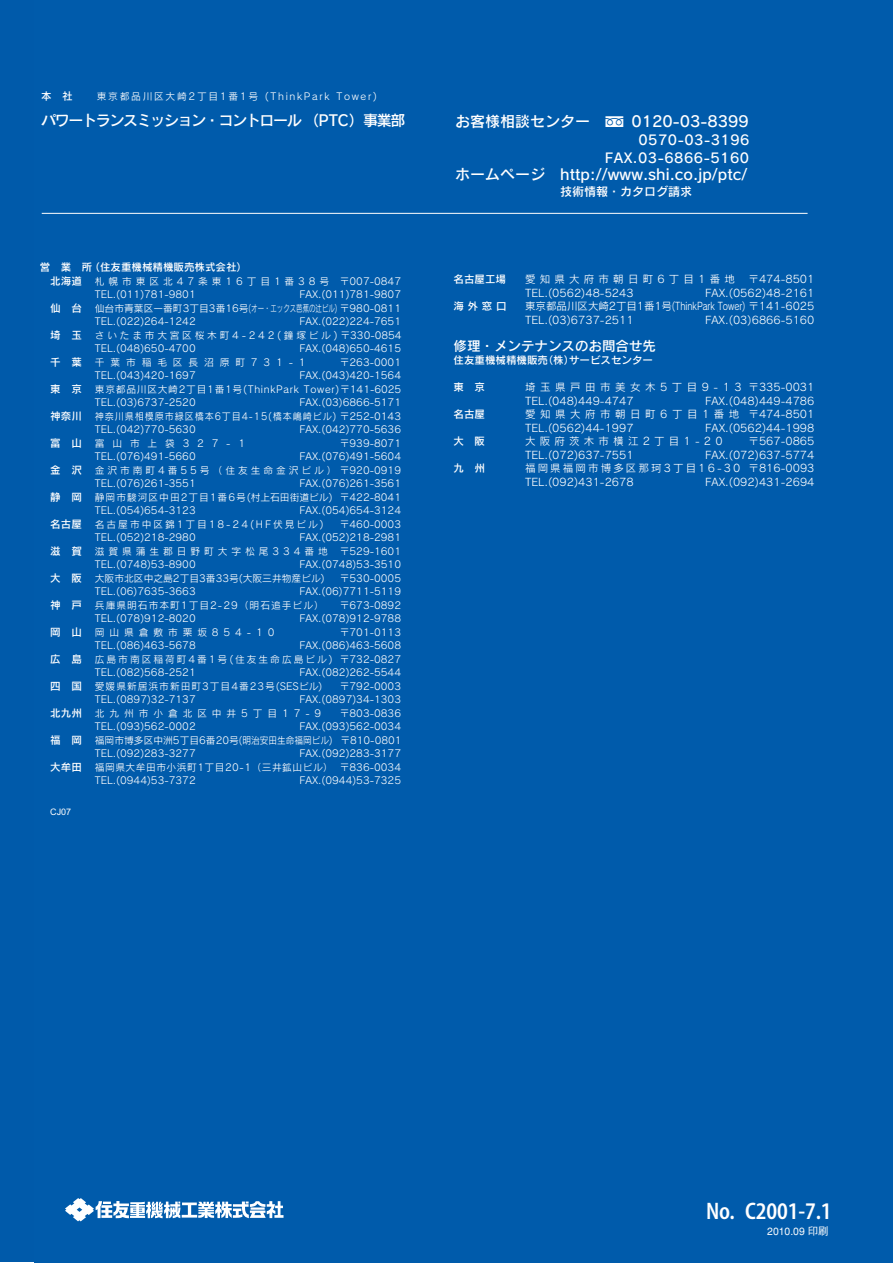
<style>
.page{position:relative;width:893px;height:1263px;background:#fff}
.page>*{position:absolute;margin:0;border:0;box-sizing:border-box;transform-origin:0 0}
.t1{font:24px "Myriad MM.550.400.";letter-spacing:-.005em;color:#fff}
.t2{font:15px "Rodin CID DB 90 msp RKSJ H";color:#fff}
.t3{font:15px "Rodin CID DB 90 msp RKSJ H";letter-spacing:-.09em;color:#fff}
.t4{font:13.5px/18px "Rodin CID DB 90 msp RKSJ H";letter-spacing:.035em;color:#fff;text-align:right}
.t5{font:13.5px "Rodin CID DB 90 msp RKSJ H";color:#fff}
.t6{font:12px "Rodin CID DB 90 msp RKSJ H";color:#fff}
.t7{font:10.5px/13.5px "Rodin CID M 90 msp RKSJ H";color:#fff}
.t8{font:10.5px/14.2px "Rodin CID DB 90 msp RKSJ H";color:#fff}
.t9{font:10.5px/13.5px "Rodin CID M 90 msp RKSJ H";letter-spacing:.2em;color:#fff}
.t10{font:10.5px/13.5px "Rodin CID M 90 msp RKSJ H";letter-spacing:.215em;color:#fff}
.t11{font:10.5px "Rodin CID M 90 msp RKSJ H";letter-spacing:.4em;color:#fff}
.t12{font:10.5px "Gothic BBB Medium 90 msp RKSJ H";letter-spacing:-.005em;color:#fff}
.t13{font:9.75px/13.5px "Rodin CID M 90 msp RKSJ H";color:#fff;text-align:justify}
.t14{font:9.75px/13.5px "Rodin CID M 90 msp RKSJ H";letter-spacing:.5em;color:#fff}
.t15{font:9.75px/13.5px "Rodin CID M 90 msp RKSJ H";letter-spacing:.4em;color:#fff}
.t16{font:9.75px/13.5px "Rodin CID M 90 msp RKSJ H";letter-spacing:.1em;color:#fff}
.t17{font:9.75px/13.5px "Rodin CID M 90 msp RKSJ H";letter-spacing:.2em;color:#fff}
.t18{font:9.75px/13.5px "Rodin CID M 90 msp RKSJ H";letter-spacing:.105em;color:#fff}
.t19{font:9.75px/13.5px "Rodin CID M 90 msp RKSJ H";letter-spacing:.6em;color:#fff}
.t20{font:9.75px "Rodin CID M 90 msp RKSJ H";letter-spacing:.175em;color:#fff}
.t21{font:9.75px "Rodin CID M 90 msp RKSJ H";letter-spacing:.8em;color:#fff}
.t22{font:9px "Arial";color:#fff}
.s1{font-size:15px}
</style>
<div class="page">
<div style="left:0;top:0;width:58px;height:1262px;background:#005aaa"></div>
<div style="left:41px;top:0;width:851px;height:1262px;background:#005bab"></div>
<svg style="left:65px;top:1198px;width:218px;height:23px"></svg>
<hr style="left:42px;top:213px;width:765px;height:1px;background:#fff">
<svg style="left:605px;top:117px;width:26px;height:11px"></svg>
<p class="t8" style="left:41px;top:91px;width:33px">本　社</p>
<p class="t20" style="left:97px;top:93px;width:281px">東京都品川区大崎2丁目1番1号 (ThinkPark Tower)</p>
<h2 class="t3" style="left:41px;top:115px;width:366px">パワートランスミッション・コントロール （PTC）事業部</h2>
<p class="t8" style="left:50px;top:261px;width:198px;text-indent:-10px">営　業　所（住友重機械精機販売株式会社）北海道</p>
<p class="t8" style="left:50px;top:302px;width:33px">仙 台</p>
<p class="t8" style="left:50px;top:329px;width:33px">埼 玉</p>
<p class="t8" style="left:50px;top:356px;width:33px">千 葉</p>
<p class="t8" style="left:50px;top:383px;width:33px">東 京</p>
<p class="t8" style="left:50px;top:410px;width:33px">神奈川</p>
<p class="t8" style="left:50px;top:437px;width:33px">富 山</p>
<p class="t8" style="left:50px;top:464px;width:33px">金 沢</p>
<p class="t8" style="left:50px;top:491px;width:33px">静 岡</p>
<p class="t8" style="left:50px;top:518px;width:33px">名古屋</p>
<p class="t8" style="left:50px;top:545px;width:33px">滋 賀</p>
<p class="t8" style="left:50px;top:572px;width:33px">大 阪</p>
<p class="t8" style="left:50px;top:599px;width:33px">神 戸</p>
<p class="t8" style="left:50px;top:626px;width:33px">岡 山</p>
<p class="t8" style="left:50px;top:653px;width:33px">広 島</p>
<p class="t8" style="left:50px;top:680px;width:33px">四 国</p>
<p class="t8" style="left:50px;top:707px;width:33px">北九州</p>
<p class="t8" style="left:50px;top:734px;width:33px">福 岡</p>
<p class="t8" style="left:50px;top:761px;width:33px">大牟田</p>
<p class="t15" style="left:95px;top:276px;width:308px">札幌市東区北47条東16丁目1番38号 〒007-0847<br>TEL.(011)781-9801</p>
<p class="t13" style="left:95px;top:289px;width:308px;text-indent:205px">FAX.(011)781-9807仙台市青葉区一番町3丁目3番16号(オー・エックス芭蕉の辻ビル) 〒980-0811<br>TEL.(022)264-1242</p>
<p class="t13" style="left:95px;top:316px;width:308px;text-indent:205px">FAX.(022)224-7651さいたま市大宮区桜木町4-242(鐘塚ビル) 〒330-0854<br>TEL.(048)650-4700</p>
<p class="t19" style="left:95px;top:343px;width:308px;text-indent:205px">FAX.(048)650-4615千葉市稲毛区長沼原町731-1</p>
<p class="t13" style="left:340px;top:357px;width:63px">〒263-0001</p>
<p class="t13" style="left:95px;top:370px;width:102px">TEL.(043)420-1697</p>
<p class="t13" style="left:95px;top:370px;width:308px;text-indent:205px">FAX.(043)420-1564東京都品川区大崎2丁目1番1号(ThinkPark Tower) 〒141-6025<br>TEL.(03)6737-2520</p>
<p class="t13" style="left:95px;top:397px;width:308px;text-indent:205px">FAX.(03)6866-5171神奈川県相模原市緑区橋本6丁目4-15(橋本嶋崎ビル) 〒252-0143<br>TEL.(042)770-5630</p>
<p class="t13" style="left:299px;top:424px;width:103px">FAX.(042)770-5636</p>
<p class="t21" style="left:95px;top:440px;width:152px">富山市上袋327-1</p>
<p class="t13" style="left:340px;top:438px;width:63px">〒939-8071</p>
<p class="t13" style="left:95px;top:451px;width:102px">TEL.(076)491-5660</p>
<p class="t13" style="left:95px;top:451px;width:308px;text-indent:205px">FAX.(076)491-5604金沢市南町4番55号（住友生命金沢ビル） 〒920-0919<br>TEL.(076)261-3551</p>
<p class="t13" style="left:95px;top:478px;width:308px;text-indent:205px">FAX.(076)261-3561静岡市駿河区中田2丁目1番6号(村上石田街道ビル) 〒422-8041<br>TEL.(054)654-3123</p>
<p class="t17" style="left:95px;top:505px;width:308px;text-indent:205px">FAX.(054)654-3124名古屋市中区錦1丁目18-24(HF伏見ビル)</p>
<p class="t13" style="left:340px;top:519px;width:63px">〒460-0003</p>
<p class="t13" style="left:95px;top:532px;width:102px">TEL.(052)218-2980</p>
<p class="t13" style="left:95px;top:532px;width:308px;text-indent:205px">FAX.(052)218-2981滋賀県蒲生郡日野町大字松尾334番地 〒529-1601<br>TEL.(0748)53-8900</p>
<p class="t13" style="left:95px;top:559px;width:308px;text-indent:205px">FAX.(0748)53-3510大阪市北区中之島2丁目3番33号(大阪三井物産ビル)</p>
<p class="t13" style="left:340px;top:573px;width:63px">〒530-0005</p>
<p class="t13" style="left:95px;top:586px;width:102px">TEL.(06)7635-3663</p>
<p class="t18" style="left:95px;top:586px;width:308px;text-indent:205px">FAX.(06)7711-5119兵庫県明石市本町1丁目2-29（明石追手ビル）</p>
<p class="t13" style="left:340px;top:600px;width:63px">〒673-0892</p>
<p class="t13" style="left:95px;top:613px;width:102px">TEL.(078)912-8020</p>
<p class="t13" style="left:299px;top:613px;width:103px">FAX.(078)912-9788</p>
<p class="t14" style="left:95px;top:627px;width:181px">岡山県倉敷市栗坂854-10</p>
<p class="t13" style="left:340px;top:627px;width:63px">〒701-0113</p>
<p class="t13" style="left:95px;top:640px;width:102px">TEL.(086)463-5678</p>
<p class="t13" style="left:95px;top:640px;width:308px;text-indent:205px">FAX.(086)463-5608広島市南区稲荷町4番1号(住友生命広島ビル) 〒732-0827<br>TEL.(082)568-2521</p>
<p class="t16" style="left:95px;top:667px;width:308px;text-indent:205px">FAX.(082)262-5544愛媛県新居浜市新田町3丁目4番23号(SESビル)</p>
<p class="t13" style="left:340px;top:681px;width:63px">〒792-0003</p>
<p class="t13" style="left:95px;top:694px;width:102px">TEL.(0897)32-7137</p>
<p class="t14" style="left:95px;top:694px;width:308px;text-indent:205px">FAX.(0897)34-1303北九州市小倉北区中井5丁目17-9</p>
<p class="t13" style="left:340px;top:708px;width:63px">〒803-0836</p>
<p class="t13" style="left:95px;top:721px;width:308px;text-indent:205px">FAX.(093)562-0034福岡市博多区中洲5丁目6番20号(明治安田生命福岡ビル) 〒810-0801<br>TEL.(092)283-3277</p>
<p class="t13" style="left:95px;top:721px;width:102px">TEL.(093)562-0002</p>
<p class="t13" style="left:95px;top:748px;width:308px;text-indent:205px">FAX.(092)283-3177福岡県大牟田市小浜町1丁目20-1（三井鉱山ビル） 〒836-0034<br>TEL.(0944)53-7372</p>
<p class="t13" style="left:299px;top:775px;width:103px">FAX.(0944)53-7325</p>
<p class="t22" style="left:50px;top:806px;width:23px">CJ07</p>
<h2 class="t2" style="left:455px;top:116px;width:151px">お客様相談センター　</h2>
<h2 class="t2" style="left:631px;top:116px;width:119px">0120-03-8399</h2>
<h3 class="t4" style="left:604px;top:133px;width:146px">0570-03-3196<br>FAX.03-6866-5160</h3>
<h2 class="t2" style="left:455px;top:169px;width:294px">ホームページ　http://www.shi.co.jp/ptc/</h2>
<p class="t6" style="left:455px;top:187px;width:239px"><span class="s1">　　　　　　　</span>技術情報・カタログ請求</p>
<p class="t8" style="left:453px;top:274px;width:54px">名古屋工場</p>
<p class="t11" style="left:525px;top:275px;width:211px">愛知県大府市朝日町6丁目1番地</p>
<p class="t7" style="left:748px;top:274px;width:67px">〒474-8501</p>
<p class="t7" style="left:525px;top:287px;width:110px">TEL.(0562)48-5243</p>
<p class="t7" style="left:705px;top:287px;width:111px">FAX.(0562)48-2161</p>
<p class="t8" style="left:453px;top:301px;width:55px">海外窓口</p>
<p class="t7" style="left:525px;top:301px;width:291px">東京都品川区大崎2丁目1番1号(ThinkPark Tower) 〒141-6025<br>TEL.(03)6737-2511</p>
<p class="t7" style="left:705px;top:314px;width:111px">FAX.(03)6866-5160</p>
<h3 class="t5" style="left:453px;top:341px;width:204px">修理・メンテナンスのお問合せ先</h3>
<p class="t8" style="left:453px;top:355px;width:201px">住友重機械精機販売（株）サービスセンター</p>
<p class="t8" style="left:453px;top:382px;width:33px">東　京</p>
<p class="t7" style="left:525px;top:382px;width:291px">埼玉県戸田市美女木5丁目9-13 〒335-0031<br>TEL.(048)449-4747</p>
<p class="t7" style="left:705px;top:395px;width:111px">FAX.(048)449-4786</p>
<p class="t8" style="left:453px;top:409px;width:33px">名古屋</p>
<p class="t10" style="left:525px;top:409px;width:291px">愛知県大府市朝日町6丁目1番地 〒474-8501<br>TEL.(0562)44-1997</p>
<p class="t7" style="left:705px;top:422px;width:111px">FAX.(0562)44-1998</p>
<p class="t8" style="left:453px;top:436px;width:33px">大　阪</p>
<p class="t11" style="left:525px;top:437px;width:199px">大阪府茨木市横江2丁目1-20</p>
<p class="t7" style="left:748px;top:436px;width:67px">〒567-0865</p>
<p class="t7" style="left:525px;top:449px;width:110px">TEL.(072)637-7551</p>
<p class="t7" style="left:705px;top:449px;width:111px">FAX.(072)637-5774</p>
<p class="t8" style="left:453px;top:463px;width:33px">九　州</p>
<p class="t9" style="left:525px;top:463px;width:291px">福岡県福岡市博多区那珂3丁目16-30 〒816-0093<br>TEL.(092)431-2678</p>
<p class="t7" style="left:705px;top:476px;width:111px">FAX.(092)431-2694</p>
<h1 class="t1" style="left:706px;top:1199px;width:127px">No. C2001-7.1</h1>
<p class="t12" style="left:767px;top:1227px;width:63px">2010.09 印刷</p>
</div>
